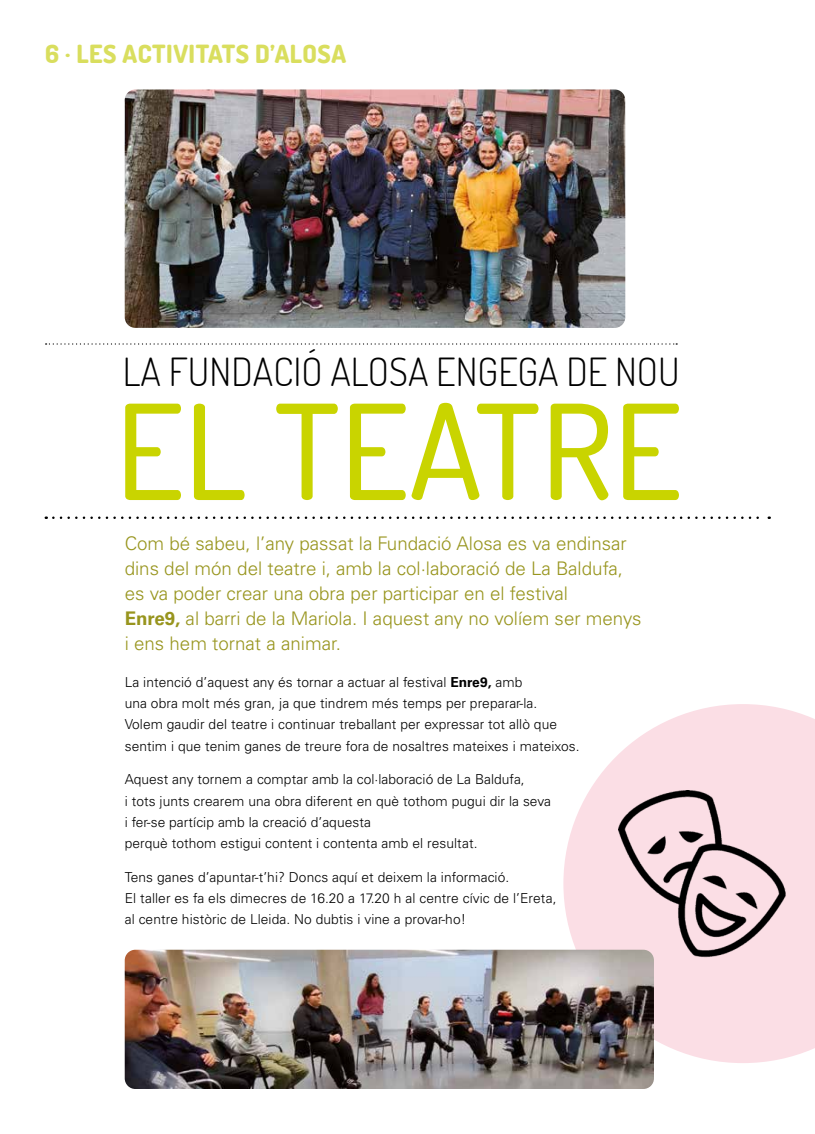
<style>
.page{position:relative;width:815px;height:1134px;background:#fff}
.page>*{position:absolute;margin:0;border:0;box-sizing:border-box;transform-origin:0 0}
.t1{font:500 131.88px "Dosis";letter-spacing:.005em;color:#c9d400}
.t2{font:300 38.75px "Dosis";color:#000}
.t3{font:800 25px "Dosis";letter-spacing:.02em;color:#d9de5e}
.t4{font:300 18.75px/25px "Univers";color:#98951e}
.t5{font:300 13.75px/21.2px "Univers";letter-spacing:.005em;color:#000}
.s1{font-weight:700}
</style>
<div class="page">
<svg style="left:563px;top:704px;width:252px;height:359px;fill:#fbdee5"></svg>
<img style="left:125px;top:89px;width:500px;height:239px">
<img style="left:125px;top:950px;width:529px;height:139px">
<svg style="left:53px;top:516px;width:717px;height:3px"></svg>
<svg style="left:46px;top:343px;width:631px;height:2px"></svg>
<img style="left:619px;top:791px;width:167px;height:167px">
<h3 class="t3" style="left:45px;top:38px;width:303px">6 · LES ACTIVITATS D’ALOSA</h3>
<h2 class="t2" style="left:123px;top:346px;width:558px">LA FUNDACIÓ ALOSA ENGEGA DE NOU</h2>
<h1 class="t1" style="left:116px;top:366px;width:567px">EL TEATRE</h1>
<p class="t4" style="left:125px;top:531px;width:518px">Com bé sabeu, l’any passat la Fundació Alosa es va endinsar dins del món del teatre i, amb la col·laboració de La Baldufa, es va poder crear una obra per participar en el festival<br><span class="s1">Enre9,</span> al barri de la Mariola. I aquest any no volíem ser menys i ens hem tornat a animar.</p>
<p class="t5" style="left:125px;top:671px;width:456px">La intenció d’aquest any és tornar a actuar al festival <span class="s1">Enre9,</span> amb<br>una obra molt més gran, ja que tindrem més temps per preparar-la.<br>Volem gaudir del teatre i continuar treballant per expressar tot allò que sentim i que tenim ganes de treure fora de nosaltres mateixes i mateixos.</p>
<p class="t5" style="left:125px;top:769px;width:428px">Aquest any tornem a comptar amb la col·laboració de La Baldufa,<br>i tots junts crearem una obra diferent en què tothom pugui dir la seva i fer-se partícip amb la creació d’aquesta<br>perquè tothom estigui content i contenta amb el resultat.</p>
<p class="t5" style="left:125px;top:866px;width:433px">Tens ganes d’apuntar-t’hi? Doncs aquí et deixem la informació.<br>El taller es fa els dimecres de 16.20 a 17.20 h al centre cívic de l’Ereta, al centre històric de Lleida. No dubtis i vine a provar-ho!</p>
</div>
